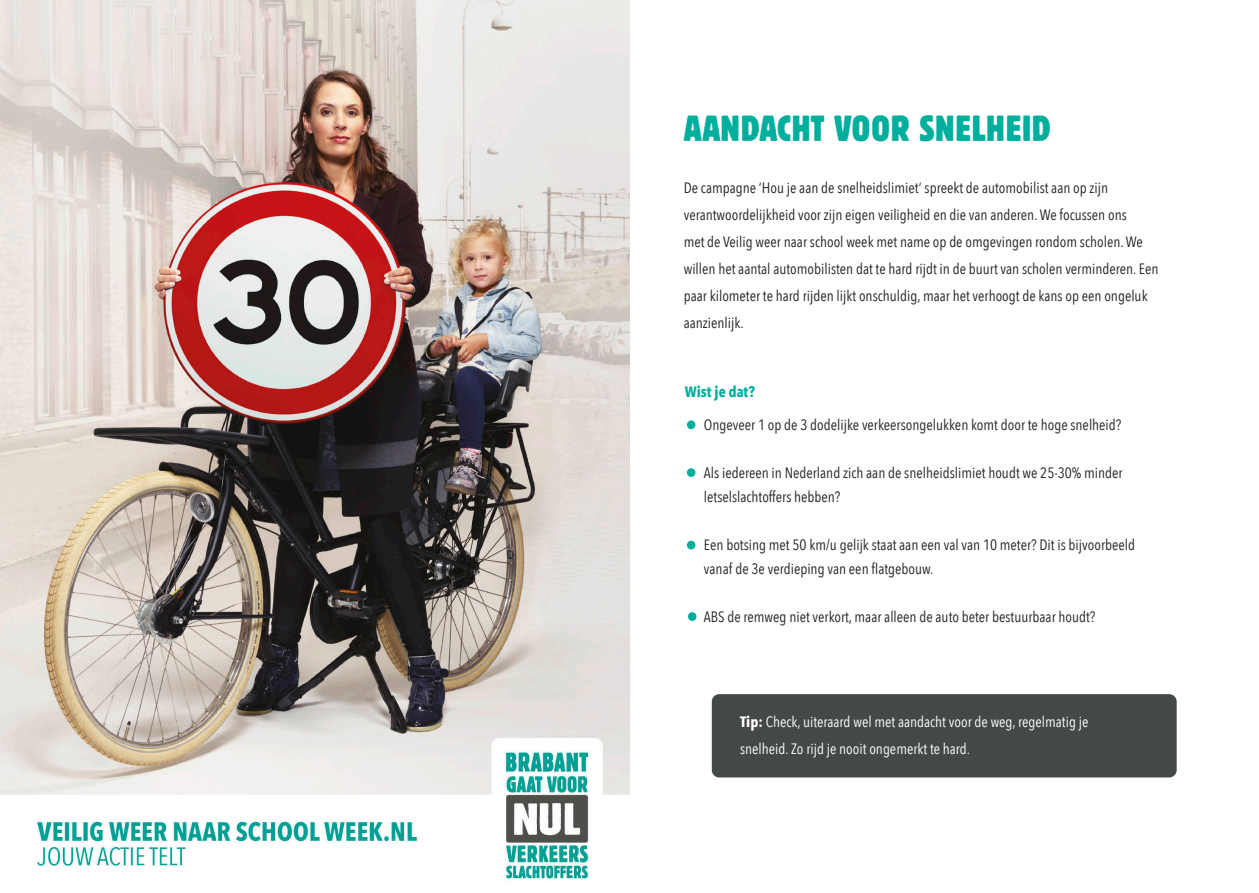
<style>
.page{position:relative;width:1259px;height:893px;background:#fff}
.page>*{position:absolute;margin:0;border:0;box-sizing:border-box;transform-origin:0 0}
.t1{font:condensed 36px "Block BE";letter-spacing:.02em;color:#00ae9e}
.t2{font:15px/27px "Avenir Next Condensed";color:#231f20}
.t3{font:15px/27px "Avenir Next Condensed";color:#fff}
.t4{font:700 15px "Avenir Next Condensed";color:#00ae9e}
.s1{font-weight:700}
</style>
<div class="page">
<img style="left:0;top:0;width:629px;height:880px">
<div style="left:687px;top:420px;width:8px;height:9px;background:#00ae9e;border-radius:50%"></div>
<div style="left:687px;top:468px;width:8px;height:9px;background:#00ae9e;border-radius:50%"></div>
<div style="left:687px;top:541px;width:8px;height:8px;background:#00ae9e;border-radius:50%"></div>
<div style="left:688px;top:612px;width:8px;height:9px;background:#00ae9e;border-radius:50%"></div>
<div style="left:712px;top:694px;width:464px;height:83px;background:#454849;border-radius:7px"></div>
<p class="t1" style="left:684px;top:108px;width:368px">AANDACHT VOOR SNELHEID</p>
<p class="t2" style="left:684px;top:174px;width:476px">De campagne ‘Hou je aan de snelheidslimiet’ spreekt de automobilist aan op zijn verantwoordelijkheid voor zijn eigen veiligheid en die van anderen. We focussen ons<br>met de Veilig weer naar school week met name op de omgevingen rondom scholen. We willen het aantal automobilisten dat te hard rijdt in de buurt van scholen verminderen. Een paar kilometer te hard rijden lijkt onschuldig, maar het verhoogt de kans op een ongeluk aanzienlijk.</p>
<p class="t4" style="left:685px;top:382px;width:71px">Wist je dat?</p>
<p class="t2" style="left:704px;top:411px;width:419px">Ongeveer 1 op de 3 dodelijke verkeersongelukken komt door te hoge snelheid?</p>
<p class="t2" style="left:704px;top:460px;width:420px;line-height:24px">Als iedereen in Nederland zich aan de snelheidslimiet houdt we 25-30% minder letselslachtoffers hebben?</p>
<p class="t2" style="left:704px;top:531px;width:433px">Een botsing met 50 km/u gelijk staat aan een val van 10 meter? Dit is bijvoorbeeld</p>
<p class="t2" style="left:704px;top:555px;width:231px">vanaf de 3e verdieping van een flatgebouw.</p>
<p class="t2" style="left:704px;top:603px;width:393px">ABS de remweg niet verkort, maar alleen de auto beter bestuurbaar houdt?</p>
<p class="t3" style="left:740px;top:707px;width:350px"><span class="s1">Tip:</span> Check, uiteraard wel met aandacht voor de weg, regelmatig je snelheid. Zo rijd je nooit ongemerkt te hard.</p>
</div>
